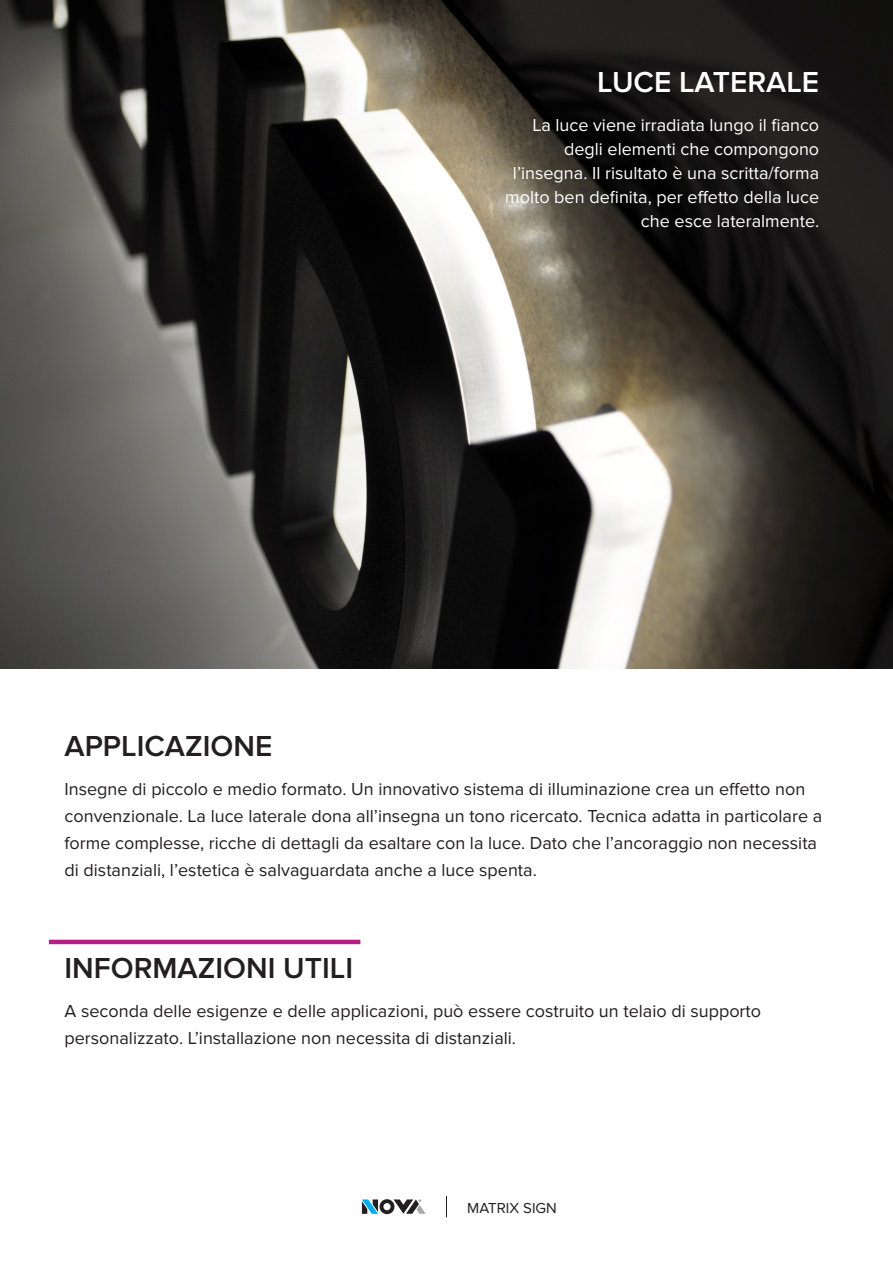
<style>
.page{position:relative;width:893px;height:1263px;background:#fff}
.page>*{position:absolute;margin:0;border:0;box-sizing:border-box;transform-origin:0 0}
.t1{font:600 30px "Proxima Nova";color:#231f20}
.t2{font:600 30px "Proxima Nova";color:#fff}
.t3{font:18px/27px "Proxima Nova";color:#231f20}
.t4{font:18px/24px "Proxima Nova";color:#fff;text-align:right}
.t5{font:15px "Proxima Nova";color:#231f20}
</style>
<div class="page">
<svg style="left:362px;top:1199px;width:64px;height:15px"></svg>
<svg style="left:446px;top:1196px;width:1px;height:21px"></svg>
<img style="left:0;top:0;width:893px;height:669px">
<hr style="left:49px;top:940px;width:311px;height:4px;background:#b41e88">
<p class="t2" style="left:597px;top:64px;width:224px">LUCE LATERALE</p>
<p class="t1" style="left:65px;top:729px;width:209px">APPLICAZIONE</p>
<p class="t4" style="left:505px;top:113px;width:316px">La luce viene irradiata lungo il fianco degli elementi che compongono l’insegna. Il risultato è una scritta/forma molto ben definita, per effetto della luce che esce lateralmente.</p>
<p class="t3" style="left:65px;top:776px;width:759px">Insegne di piccolo e medio formato. Un innovativo sistema di illuminazione crea un effetto non convenzionale. La luce laterale dona all’insegna un tono ricercato. Tecnica adatta in particolare a forme complesse, ricche di dettagli da esaltare con la luce. Dato che l’ancoraggio non necessita di distanziali, l’estetica è salvaguardata anche a luce spenta.</p>
<p class="t1" style="left:65px;top:951px;width:290px">INFORMAZIONI UTILI</p>
<p class="t3" style="left:65px;top:998px;width:698px">A seconda delle esigenze e delle applicazioni, può essere costruito un telaio di supporto personalizzato. L’installazione non necessita di distanziali.</p>
<p class="t5" style="left:467px;top:1199px;width:91px">MATRIX SIGN</p>
</div>
